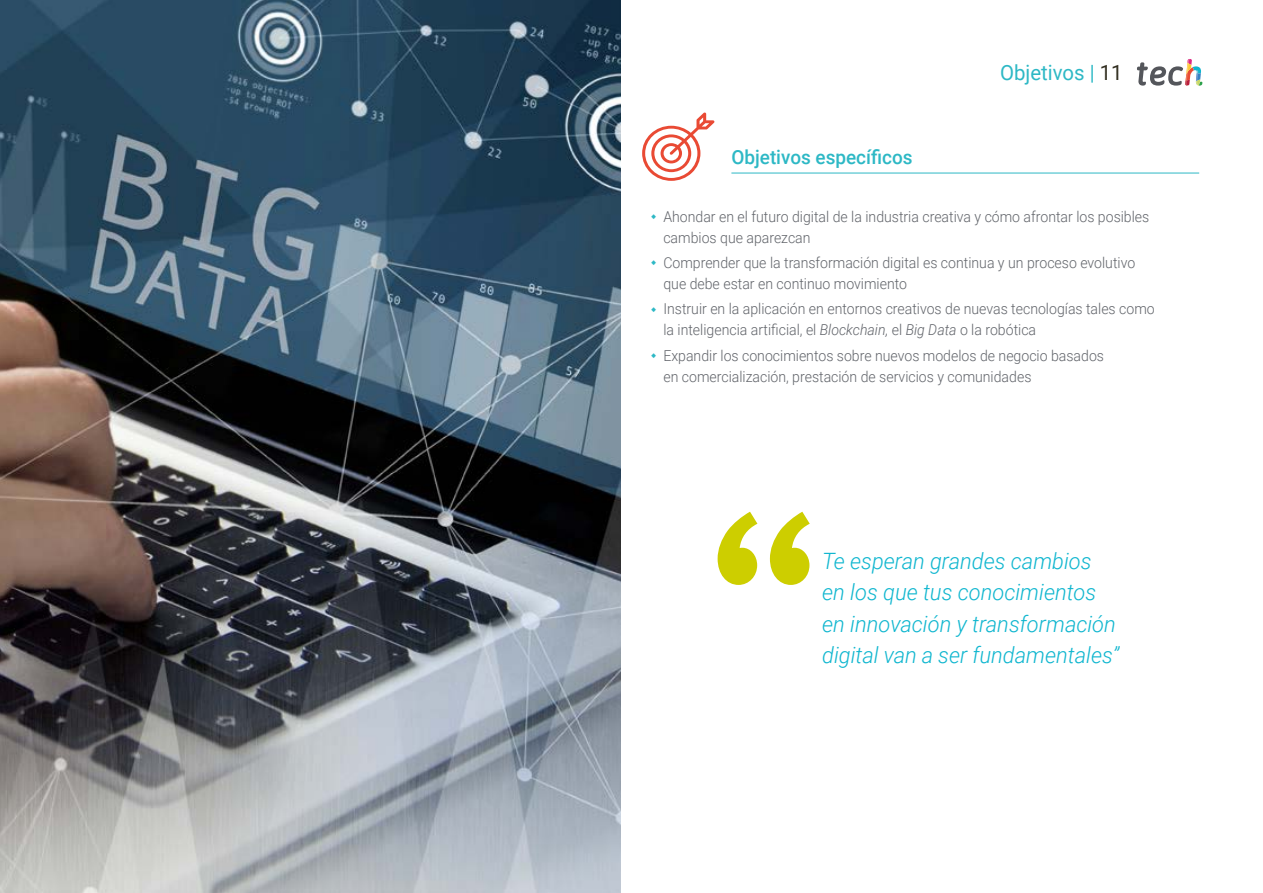
<style>
.page{position:relative;width:1263px;height:893px;background:#fff}
.page>*{position:absolute;margin:0;border:0;box-sizing:border-box;transform-origin:0 0}
.t1{font:italic 300 22.5px/31.5px "Roboto";color:#0fb6cf}
.t2{font:21px "Roboto";color:#2db8c5}
.t3{font:500 19.5px "Roboto";color:#2db8c5}
.t4{font:300 15px/21px "Roboto";color:#61646a;scale:.94 1}
.s1{color:#312e20}
.s2{font-style:italic}
</style>
<div class="page">
<hr style="left:731px;top:173px;width:468px;height:1px;background:#2db8c5">
<svg style="left:642px;top:112px;width:72px;height:69px"></svg>
<img style="left:0;top:0;width:621px;height:893px">
<svg style="left:1137px;top:59px;width:65px;height:27px"></svg>
<svg style="left:718px;top:512px;width:92px;height:73px"></svg>
<h3 class="t3" style="left:731px;top:144px;width:183px">Objetivos específicos</h3>
<h2 class="t2" style="left:1000px;top:57px;width:124px">Objetivos | <span class="s1">11</span></h2>
<p class="t4" style="left:663px;top:205px;width:518px">Ahondar en el futuro digital de la industria creativa y cómo afrontar los posibles cambios que aparezcan</p>
<p class="t4" style="left:663px;top:252px;width:503px">Comprender que la transformación digital es continua y un proceso evolutivo que debe estar en continuo movimiento</p>
<p class="t4" style="left:663px;top:298px;width:524px">Instruir en la aplicación en entornos creativos de nuevas tecnologías tales como la inteligencia artificial, el <span class="s2">Blockchain,</span> el <span class="s2">Big Data</span> o la robótica</p>
<p class="t4" style="left:663px;top:344px;width:470px">Expandir los conocimientos sobre nuevos modelos de negocio basados en comercialización, prestación de servicios y comunidades</p>
<h1 class="t1" style="left:822px;top:544px;width:299px">Te esperan grandes cambios en los que tus conocimientos en innovación y transformación digital van a ser fundamentales”</h1>
</div>
